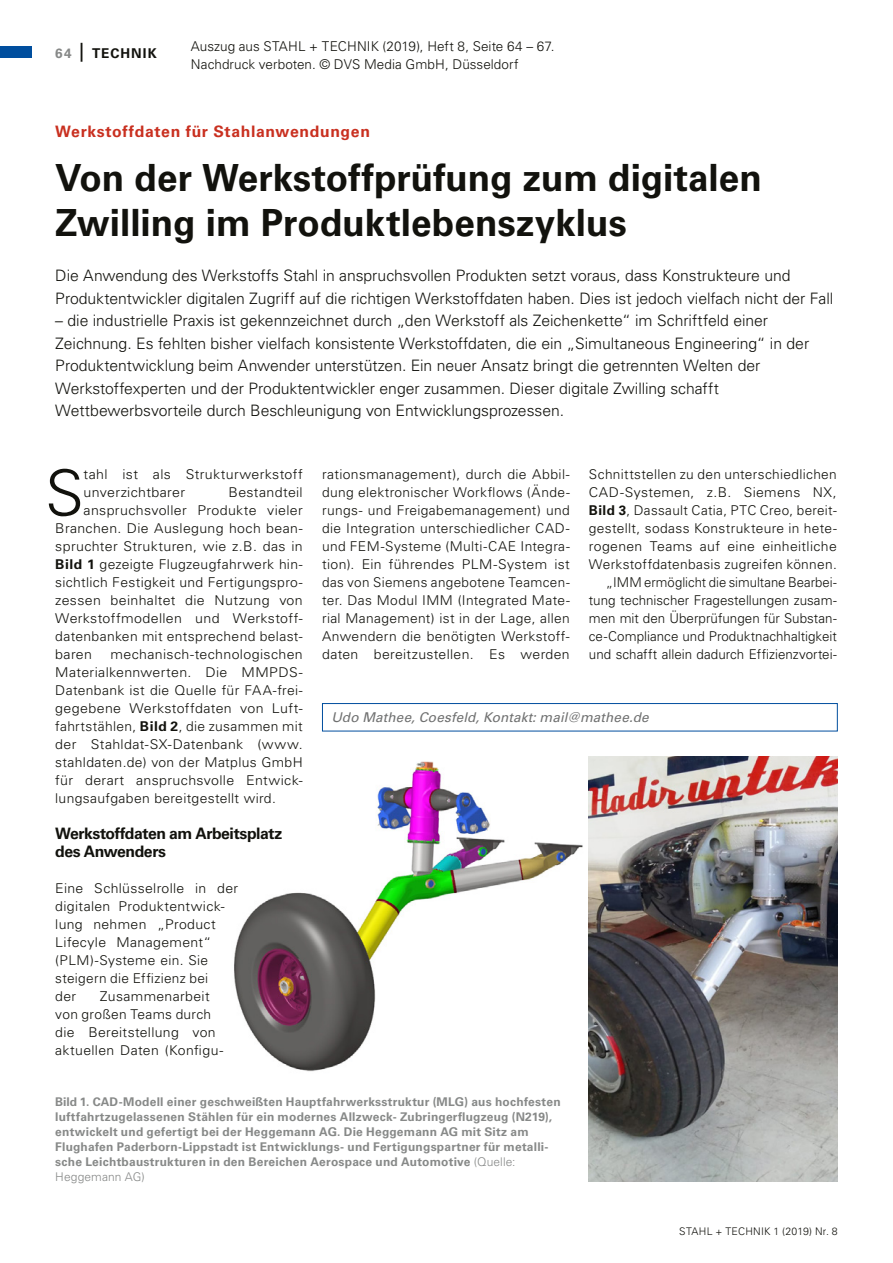
<style>
.page{position:relative;width:893px;height:1263px;background:#fff}
.page>*{position:absolute;margin:0;border:0;box-sizing:border-box;transform-origin:0 0}
.t1{font:300 63.3px "Univers LT Std";color:#12120d}
.t2{font:700 37.5px/45px "Univers LT Std";color:#12120d}
.t3{font:300 15.75px/22.5px "Univers LT Std";letter-spacing:-.005em;color:#12120d}
.t4{font:700 15.75px/18px "Univers LT Std";letter-spacing:-.025em;color:#12120d}
.t5{font:700 15.75px "Univers LT Std";letter-spacing:.04em;color:#c93020}
.t6{font:300 13.5px/18px "Univers LT Std";letter-spacing:.02em;color:#12120d;scale:1.04 1}
.t7{font:300 13.5px/18px "Univers LT Std";letter-spacing:.02em;color:#12120d;text-align:right}
.t8{font:300 13.5px/18px "Univers LT Std";letter-spacing:.02em;color:#12120d;scale:1.05 1}
.t9{font:italic 13.5px "Univers LT Std";letter-spacing:.01em;color:#6f7070}
.t10{font:700 13.5px "Univers LT Std";letter-spacing:.08em;color:#12120d}
.t11{font:700 12px/15px "Univers LT Std";letter-spacing:.02em;color:#878988}
.t12{font:300 10.5px "Univers LT Std";letter-spacing:.025em;color:#12120d}
.s1{color:#878988}
.s2{font-size:18.9px}
.s3{font-weight:700}
.s4{font-weight:300}
</style>
<div class="page">
<div style="left:0;top:47px;width:32px;height:11px;background:#004e9e"></div>
<img style="left:234px;top:756px;width:533px;height:320px">
<img style="left:589px;top:757px;width:249px;height:424px">
<div style="left:322px;top:703px;width:516px;height:28px;border:1px solid #004e9e"></div>
<p class="t10" style="left:55px;top:45px;width:103px"><span class="s1">64</span> <span class="s2">|</span> TECHNIK</p>
<p class="t7" style="left:191px;top:37px;width:365px;text-align:left">Auszug aus STAHL + TECHNIK (2019), Heft 8, Seite 64 – 67.<br>Nachdruck verboten. © DVS Media GmbH, Düsseldorf</p>
<p class="t5" style="left:55px;top:123px;width:316px">Werkstoffdaten für Stahlanwendungen</p>
<h2 class="t2" style="left:55px;top:156px;width:708px">Von der Werkstoffprüfung zum digitalen<br>Zwilling im Produktlebenszyklus</h2>
<p class="t3" style="left:55px;top:265px;width:779px">Die Anwendung des Werkstoffs Stahl in anspruchsvollen Produkten setzt voraus, dass Konstrukteure und<br>Produktentwickler digitalen Zugriff auf die richtigen Werkstoffdaten haben. Dies ist jedoch vielfach nicht der Fall</p>
<p class="t3" style="left:55px;top:310px;width:755px">– die industrielle Praxis ist gekennzeichnet durch „den Werkstoff als Zeichenkette“ im Schriftfeld einer Zeichnung. Es fehlten bisher vielfach konsistente Werkstoffdaten, die ein „Simultaneous Engineering“ in der Produktentwicklung beim Anwender unterstützen. Ein neuer Ansatz bringt die getrennten Welten der Werkstoffexperten und der Produktentwickler enger zusammen. Dieser digitale Zwilling schafft Wettbewerbsvorteile durch Beschleunigung von Entwicklungsprozessen.</p>
<h1 class="t1" style="left:45px;top:455px;width:40px">S</h1>
<p class="t8" style="left:84px;top:466px;width:210px">tahl ist als Strukturwerkstoff unverzichtbarer</p>
<p class="t8" style="left:229px;top:484px;width:72px">Bestandteil</p>
<p class="t8" style="left:84px;top:502px;width:210px">anspruchsvoller Produkte vieler</p>
<p class="t6" style="left:55px;top:520px;width:239px">Branchen. Die Auslegung hoch bean-</p>
<p class="t8" style="left:55px;top:538px;width:237px">spruchter Strukturen, wie z.B. das in</p>
<p class="t7" style="left:55px;top:556px;width:249px"><span class="s3">Bild 1</span> gezeigte Flugzeugfahrwerk hin-</p>
<p class="t7" style="left:55px;top:574px;width:249px">sichtlich Festigkeit und Fertigungspro-</p>
<p class="t8" style="left:55px;top:592px;width:237px">zessen beinhaltet die Nutzung von</p>
<p class="t8" style="left:55px;top:610px;width:237px">Werkstoffmodellen und Werkstoff-</p>
<p class="t7" style="left:55px;top:628px;width:249px">datenbanken mit entsprechend belast-</p>
<p class="t8" style="left:55px;top:646px;width:36px">baren</p>
<p class="t8" style="left:55px;top:646px;width:237px;text-align:justify;text-indent:55px">mechanisch-technologischen Materialkennwerten. Die MMPDS-Datenbank ist die Quelle für FAA-frei&shy;gegebene Werkstoffdaten von Luft&shy;fahrtstählen, <span class="s3">Bild 2</span>, die zusammen mit der Stahldat-SX-Datenbank (www. stahldaten.de) von der Matplus GmbH für derart anspruchsvolle Entwick&shy;lungsaufgaben bereitgestellt wird.</p>
<p class="t4" style="left:55px;top:825px;width:228px">Werkstoffdaten am Arbeitsplatz des Anwenders</p>
<p class="t6" style="left:55px;top:880px;width:177px">Eine Schlüsselrolle in der digitalen Produktentwick&shy;lung nehmen „Product<br>Lifecyle Management“ (PLM)-Systeme ein. Sie steigern die Effizienz bei<br>der</p>
<p class="t6" style="left:55px;top:988px;width:163px;text-indent:45px">Zusammenarbeit von großen Teams durch die Bereitstellung von aktuellen Daten (Konfigu-</p>
<p class="t6" style="left:322px;top:466px;width:240px;text-align:justify">rationsmanagement), durch die Abbil&shy;dung elektronischer Workflows (Ände&shy;rungs- und Freigabemanagement) und die Integration unterschiedlicher CAD&shy;und FEM-Systeme (Multi-CAE Integra&shy;tion). Ein führendes PLM-System ist das von Siemens angebotene Teamcen&shy;ter. Das Modul IMM (Integrated Mate&shy;rial Management) ist in der Lage, allen Anwendern die benötigten Werkstoff&shy;daten bereitzustellen. Es werden</p>
<p class="t7" style="left:589px;top:466px;width:249px">Schnittstellen zu den unterschiedlichen CAD-Systemen, z.B. Siemens NX, <span class="s3">Bild 3</span>, Dassault Catia, PTC Creo, bereit&shy;gestellt, sodass Konstrukteure in hete&shy;rogenen Teams auf eine einheitliche Werkstoffdatenbasis zugreifen können. „IMM ermöglicht die simultane Bearbei&shy;tung technischer Fragestellungen zusam&shy;men mit den Überprüfungen für Substan&shy;ce-Compliance und Produktnachhaltigkeit und schafft allein dadurch Effizienzvortei-</p>
<p class="t9" style="left:331px;top:709px;width:319px">Udo Mathee, Coesfeld, Kontakt: mail@mathee.de</p>
<p class="t11" style="left:55px;top:1095px;width:507px">Bild 1. CAD-Modell einer geschweißten Hauptfahrwerksstruktur (MLG) aus hochfesten luftfahrtzugelassenen Stählen für ein modernes Allzweck- Zubringerflugzeug (N219), entwickelt und gefertigt bei der Heggemann AG. Die Heggemann AG mit Sitz am Flughafen Paderborn-Lippstadt ist Entwicklungs- und Fertigungspartner für metalli&shy;sche Leichtbaustrukturen in den Bereichen Aerospace und Automotive <span class="s4">(Quelle:<br>Heggemann AG)</span></p>
<p class="t12" style="left:679px;top:1225px;width:160px">STAHL + TECHNIK 1 (2019) Nr. 8</p>
</div>
